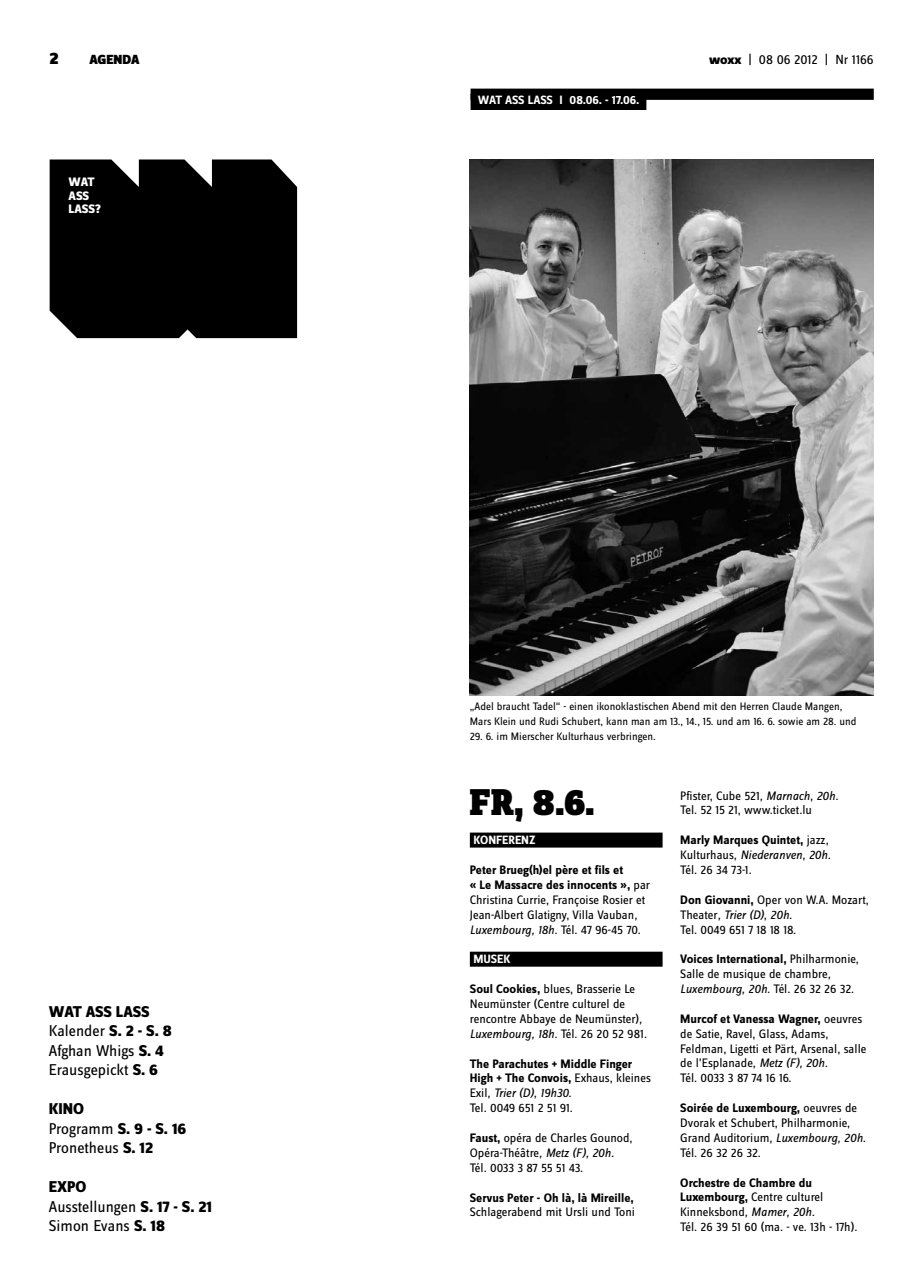
<style>
.page{position:relative;width:922px;height:1276px;background:#fff}
.page>*{position:absolute;margin:0;border:0;box-sizing:border-box;transform-origin:0 0}
.t1{font:900 38.75px "Zine Slab Dis";color:#000}
.t2{font:900 17.5px "Zine Sans Dis";color:#000}
.t3{font:16.25px/19.5px "Zine Sans Dis";color:#000}
.t4{font:13.75px "Zine Sans Dis";color:#000}
.t5{font:900 13.75px "Zine Sans Dis";color:#000}
.t6{font:12.75px/14.9px "Zine Sans Dis";color:#000}
.t7{font:700 12.75px/14.9px "Zine Sans Dis";color:#000}
.t8{font:800 12.75px/13.8px "Zine Sans Dis";letter-spacing:-.01em;color:#fff}
.t9{font:700 12.5px "Zine Sans Dis";letter-spacing:-.005em;color:#fff}
.t10{font:11.25px/14.9px "Zine Sans Dis";color:#000}
.s1{font-weight:800}
.s2{font-weight:700}
.s3{font-style:italic}
.s4{font-weight:400}
.s5{font-weight:400;font-style:italic}
</style>
<div class="page">
<div style="left:469px;top:832px;width:193px;height:15px;background:#000"></div>
<div style="left:469px;top:951px;width:193px;height:15px;background:#000"></div>
<div style="left:50px;top:159px;width:247px;height:179px;background:#000"></div>
<div style="left:470px;top:89px;width:403px;height:11px;background:#000"></div>
<div style="left:470px;top:94px;width:176px;height:16px;background:#000"></div>
<img style="left:469px;top:159px;width:403px;height:536px">
<h2 class="t2" style="left:50px;top:49px;width:11px">2</h2>
<p class="t5" style="left:89px;top:53px;width:52px">AGENDA</p>
<p class="t4" style="left:709px;top:53px;width:166px"><span class="s1">woxx</span> | 08 06 2012 | Nr 1166</p>
<p class="t8" style="left:69px;top:176px;width:34px">WAT<br>ASS<br>LASS?</p>
<p class="t3" style="left:49px;top:1002px;width:124px"><span class="s1">WAT ASS LASS<br></span>Kalender <span class="s1">S. 2 - S. 8<br></span>Afghan Whigs <span class="s1">S. 4<br></span>Erausgepickt <span class="s1">S. 6</span></p>
<p class="t3" style="left:49px;top:1100px;width:139px"><span class="s1">KINO<br></span>Programm <span class="s1">S. 9 - S. 16<br></span>Pronetheus <span class="s1">S. 12</span></p>
<p class="t3" style="left:49px;top:1178px;width:165px"><span class="s1">EXPO<br></span>Ausstellungen <span class="s1">S. 17 - S. 21<br></span>Simon Evans <span class="s1">S. 18</span></p>
<p class="t9" style="left:477px;top:93px;width:163px">WAT ASS LASS I 08.06. - 17.06.</p>
<p class="t10" style="left:469px;top:699px;width:388px">„Adel braucht Tadel“ - einen ikonoklastischen Abend mit den Herren Claude Mangen,<br>Mars Klein und Rudi Schubert, kann man am 13., 14., 15. und am 16. 6. sowie am 28. und</p>
<p class="t10" style="left:469px;top:729px;width:187px">29. 6. im Mierscher Kulturhaus verbringen.</p>
<h1 class="t1" style="left:469px;top:781px;width:126px">Fr, 8.6.</h1>
<p class="t9" style="left:473px;top:833px;width:64px">konferenz</p>
<p class="t6" style="left:469px;top:863px;width:182px"><span class="s2">Peter Brueg(h)el père et fils et<br>« Le Massacre des innocents »,</span> par Christina Currie, Françoise Rosier et Jean-Albert Glatigny, Villa Vauban<span class="s3">, Luxembourg, 18h.</span> Tél. 47 96-45 70.</p>
<p class="t9" style="left:473px;top:952px;width:39px">musek</p>
<p class="t6" style="left:469px;top:982px;width:179px"><span class="s2">Soul Cookies,</span> blues, Brasserie Le Neumünster (Centre culturel de rencontre Abbaye de Neumünster)<span class="s3">, Luxembourg, 18h.</span> Tél. 26 20 52 981.</p>
<p class="t7" style="left:469px;top:1056px;width:182px">The Parachutes + Middle Finger<br>High + The Convois, <span class="s4">Exhaus, kleines<br>Exil</span><span class="s5">, Trier (D), 19h30.<br></span><span class="s4">Tel. 0049 651 2 51 91.</span></p>
<p class="t6" style="left:469px;top:1131px;width:164px"><span class="s2">Faust,</span> opéra de Charles Gounod,<br>Opéra-Théâtre<span class="s3">, Metz (F), 20h.<br></span>Tél. 0033 3 87 55 51 43.</p>
<p class="t7" style="left:469px;top:1190px;width:165px">Servus Peter - Oh là, là Mireille,</p>
<p class="t6" style="left:469px;top:1205px;width:166px">Schlagerabend mit Ursli und Toni</p>
<p class="t6" style="left:680px;top:788px;width:159px">Pfister, Cube 521<span class="s3">, Marnach, 20h.<br></span>Tel. 52 15 21, www.ticket.lu</p>
<p class="t6" style="left:680px;top:833px;width:152px"><span class="s2">Marly Marques Quintet,</span> jazz,<br>Kulturhaus<span class="s3">, Niederanven, 20h.<br></span>Tél. 26 34 73-1.</p>
<p class="t6" style="left:680px;top:893px;width:190px"><span class="s2">Don Giovanni,</span> Oper von W.A. Mozart,<br>Theater<span class="s3">, Trier (D), 20h.<br></span>Tel. 0049 651 7 18 18 18.</p>
<p class="t6" style="left:680px;top:952px;width:180px"><span class="s2">Voices International,</span> Philharmonie,<br>Salle de musique de chambre<span class="s3">,<br>Luxembourg, 20h.</span> Tél. 26 32 26 32.</p>
<p class="t6" style="left:680px;top:1012px;width:188px"><span class="s2">Murcof et Vanessa Wagner,</span> oeuvres de Satie, Ravel, Glass, Adams,<br>Feldman, Ligetti et Pärt, Arsenal, salle de l’Esplanade<span class="s3">, Metz (F), 20h.<br></span>Tél. 0033 3 87 74 16 16.</p>
<p class="t6" style="left:680px;top:1101px;width:187px"><span class="s2">Soirée de Luxembourg,</span> oeuvres de<br>Dvorak et Schubert, Philharmonie,<br>Grand Auditorium<span class="s3">, Luxembourg, 20h.<br></span>Tél. 26 32 26 32.</p>
<p class="t6" style="left:680px;top:1175px;width:179px"><span class="s2">Orchestre de Chambre du<br>Luxembourg,</span> Centre culturel<br>Kinneksbond<span class="s3">, Mamer, 20h.<br></span>Tél. 26 39 51 60 (ma. - ve. 13h - 17h).</p>
</div>
